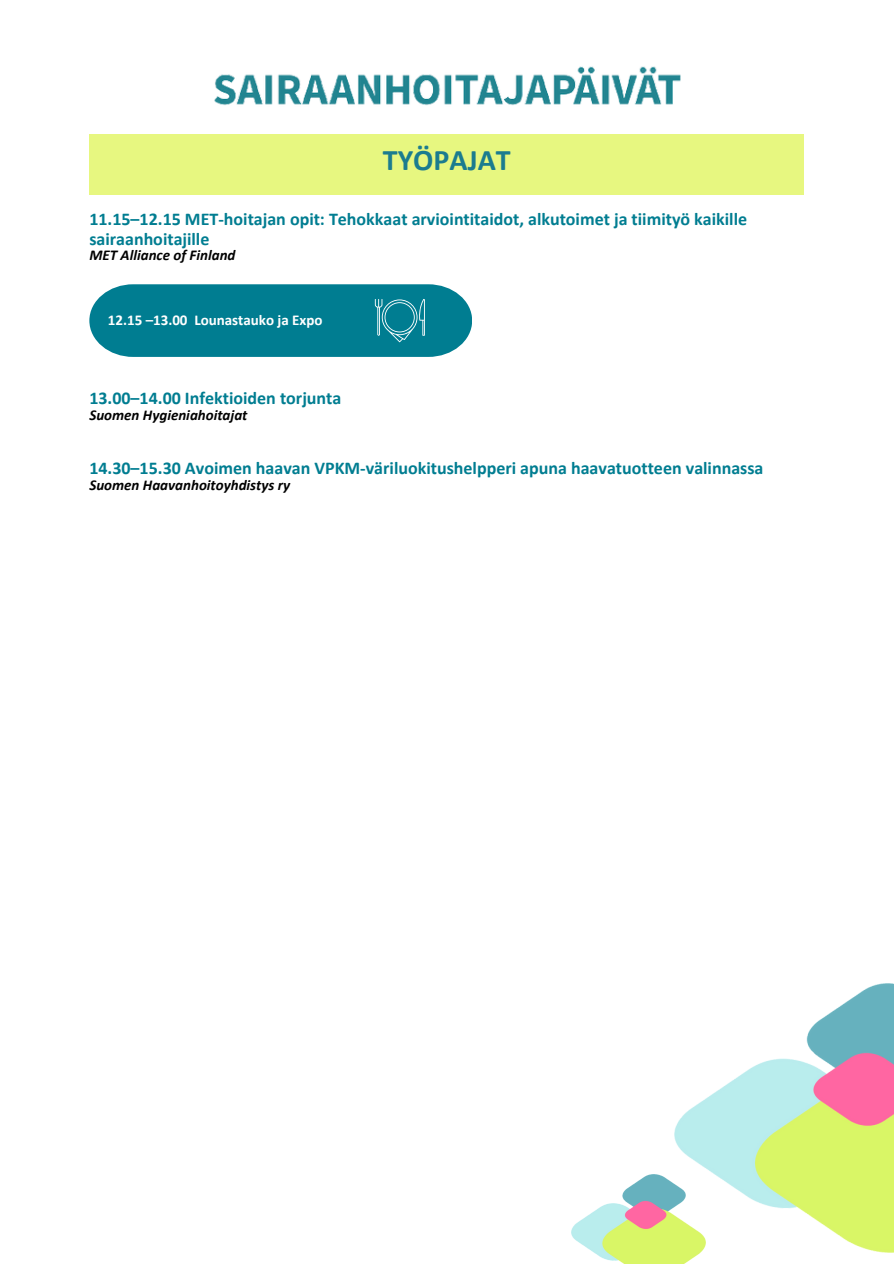
<style>
.page{position:relative;width:894px;height:1264px;background:#fff}
.page>*{position:absolute;margin:0;border:0;box-sizing:border-box;transform-origin:0 0}
.t1{font:700 30px "Calibri";color:#1b7c8f}
.t2{font:700 18px/19.2px "Calibri";color:#007d91}
.t3{font:italic 700 15px "Calibri";color:#000}
.t4{font:700 15px "Calibri";color:#fff}
</style>
<div class="page">
<div style="left:89px;top:134px;width:715px;height:60px;background:#e7f780"></div>
<img style="left:214px;top:66px;width:467px;height:40px">
<svg style="left:89px;top:284px;width:383px;height:73px;background:#118598"></svg>
<img style="left:571px;top:1174px;width:130px;height:89px">
<img style="left:674px;top:983px;width:219px;height:269px">
<p class="t1" style="left:383px;top:148px;width:129px">TYÖPAJAT</p>
<h1 class="t2" style="left:89px;top:211px;width:659px">11.15–12.15 MET-hoitajan opit: Tehokkaat arviointitaidot, alkutoimet ja tiimityö kaikille sairaanhoitajille</h1>
<h1 class="t3" style="left:89px;top:249px;width:148px">MET Alliance of Finland</h1>
<p class="t4" style="left:108px;top:313px;width:216px">12.15 –13.00 Lounastauko ja Expo</p>
<h2 class="t2" style="left:89px;top:390px;width:253px">13.00–14.00 Infektioiden torjunta</h2>
<h2 class="t3" style="left:89px;top:409px;width:160px">Suomen Hygieniahoitajat</h2>
<h2 class="t2" style="left:89px;top:460px;width:675px">14.30–15.30 Avoimen haavan VPKM-väriluokitushelpperi apuna haavatuotteen valinnassa</h2>
<h2 class="t3" style="left:89px;top:478px;width:202px">Suomen Haavanhoitoyhdistys ry</h2>
</div>
